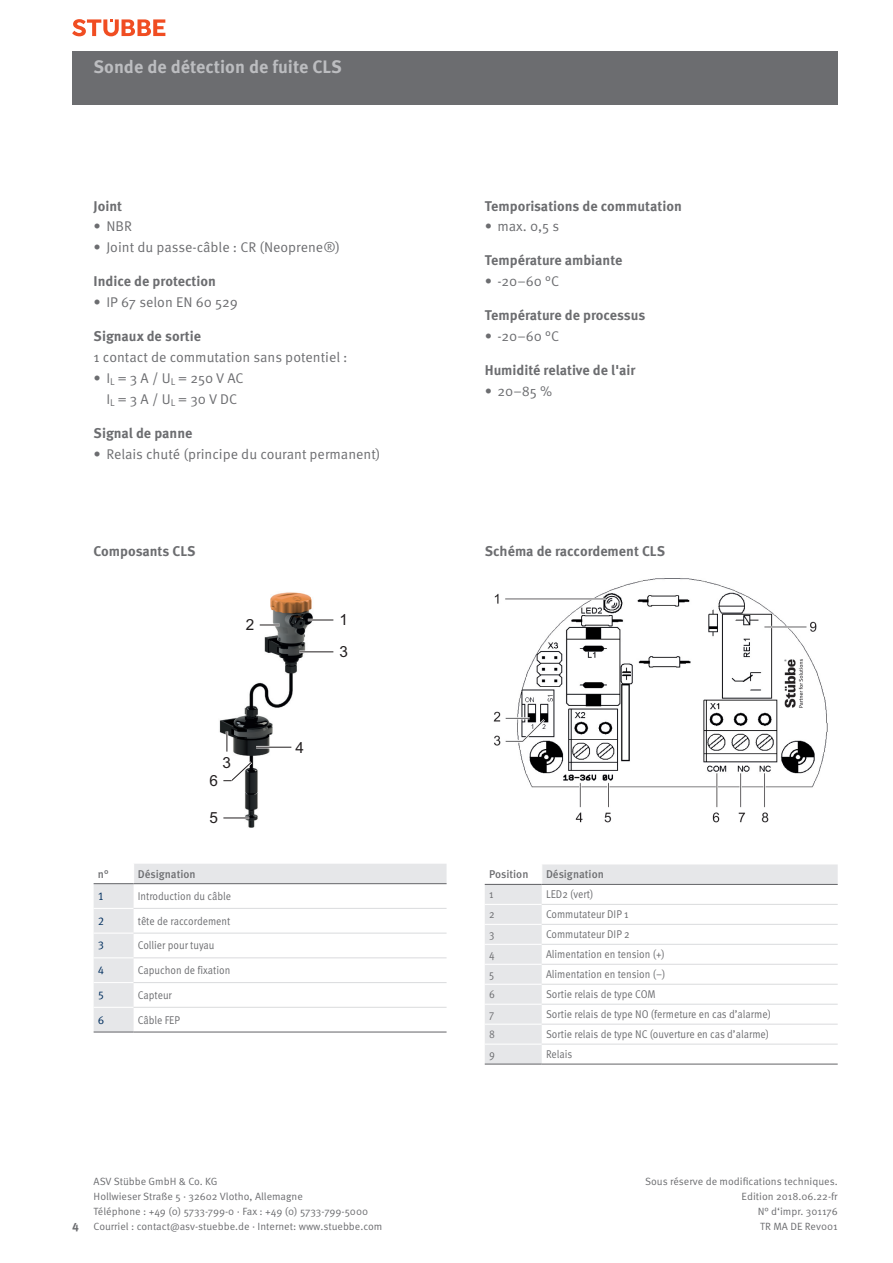
<style>
.page{position:relative;width:893px;height:1263px;background:#fff}
.page>*{position:absolute;margin:0;border:0;box-sizing:border-box;transform-origin:0 0}
.t1{font:700 18px "Meta Pro";color:#bcbdc0}
.t2{font:15.3px/31.8px "Arial";color:#231f20}
.t3{font:14.1px/21px "Meta Pro Norm";color:#6c6d70;text-align:center}
.t4{font:700 14.1px "Meta Pro";color:#6c6d70}
.t5{font:700 12px "Meta Pro";color:#6c6d70}
.t6{font:11.25px "Meta Pro Norm";color:#6c6d70;scale:.9 1}
.t7{font:500 11.25px "Meta Pro";color:#6c6d70}
.t8{font:11.25px "Meta Pro Norm";color:#002e5e}
.t9{font:10.5px/15px "Meta Pro Norm";color:#6c6d70}
</style>
<div class="page">
<svg style="left:72px;top:19px;width:93px;height:17px"></svg>
<div style="left:72px;top:51px;width:766px;height:53px;background:#6c6d70"></div>
<svg style="left:485px;top:864px;width:353px;height:199px"></svg>
<svg style="left:541px;top:864px;width:1px;height:20px"></svg>
<hr style="left:542px;top:884px;width:296px;height:1px;background:#6c6d70">
<hr style="left:485px;top:1063px;width:57px;height:1px;background:#6c6d70">
<hr style="left:542px;top:1063px;width:296px;height:1px;background:#6c6d70">
<hr style="left:485px;top:904px;width:57px;height:1px;background:#fff">
<hr style="left:485px;top:924px;width:57px;height:1px;background:#fff">
<hr style="left:485px;top:944px;width:57px;height:1px;background:#fff">
<hr style="left:485px;top:964px;width:57px;height:1px;background:#fff">
<hr style="left:485px;top:1024px;width:57px;height:1px;background:#fff">
<hr style="left:485px;top:1043px;width:57px;height:2px;background:#fff">
<hr style="left:485px;top:984px;width:57px;height:1px;background:#fff">
<hr style="left:485px;top:1004px;width:57px;height:1px;background:#fff">
<hr style="left:542px;top:1043px;width:296px;height:2px;background:#dcdddf">
<hr style="left:485px;top:884px;width:57px;height:1px;background:#6c6d70">
<hr style="left:542px;top:904px;width:296px;height:1px;background:#dcdddf">
<hr style="left:542px;top:924px;width:296px;height:1px;background:#dcdddf">
<hr style="left:542px;top:944px;width:296px;height:1px;background:#dcdddf">
<hr style="left:542px;top:964px;width:296px;height:1px;background:#dcdddf">
<hr style="left:542px;top:984px;width:296px;height:1px;background:#dcdddf">
<hr style="left:542px;top:1004px;width:296px;height:1px;background:#dcdddf">
<hr style="left:542px;top:1024px;width:296px;height:1px;background:#dcdddf">
<img style="left:493px;top:578px;width:335px;height:245px">
<img style="left:219px;top:592px;width:115px;height:236px">
<hr style="left:260px;top:624px;width:20px;height:2px;background:#fff">
<svg style="left:260px;top:624px;width:20px;height:1px"></svg>
<hr style="left:308px;top:619px;width:25px;height:2px;background:#fff">
<svg style="left:308px;top:619px;width:25px;height:1px"></svg>
<hr style="left:299px;top:651px;width:34px;height:2px;background:#fff">
<hr style="left:299px;top:651px;width:34px;height:1px;background:#231f20">
<hr style="left:226px;top:731px;width:2px;height:21px;background:#fff">
<svg style="left:226px;top:731px;width:1px;height:21px"></svg>
<hr style="left:256px;top:746px;width:35px;height:2px;background:#fff">
<hr style="left:256px;top:747px;width:35px;height:1px;background:#231f20">
<hr style="left:223px;top:817px;width:26px;height:2px;background:#fff">
<svg style="left:223px;top:817px;width:26px;height:1px"></svg>
<svg style="left:223px;top:759px;width:32px;height:25px"></svg>
<svg style="left:94px;top:864px;width:353px;height:167px"></svg>
<svg style="left:133px;top:864px;width:1px;height:19px"></svg>
<hr style="left:134px;top:883px;width:313px;height:1px;background:#6c6d70">
<hr style="left:94px;top:1031px;width:40px;height:1px;background:#6c6d70">
<hr style="left:134px;top:1031px;width:313px;height:1px;background:#6c6d70">
<hr style="left:94px;top:1007px;width:40px;height:1px;background:#fff">
<hr style="left:134px;top:1007px;width:313px;height:1px;background:#dcdddf">
<hr style="left:94px;top:908px;width:40px;height:1px;background:#fff">
<hr style="left:94px;top:932px;width:40px;height:2px;background:#fff">
<hr style="left:94px;top:957px;width:40px;height:1px;background:#fff">
<hr style="left:94px;top:982px;width:40px;height:1px;background:#fff">
<hr style="left:134px;top:908px;width:313px;height:1px;background:#dcdddf">
<hr style="left:134px;top:932px;width:313px;height:2px;background:#dcdddf">
<hr style="left:134px;top:957px;width:313px;height:1px;background:#dcdddf">
<hr style="left:134px;top:982px;width:313px;height:1px;background:#dcdddf">
<hr style="left:94px;top:883px;width:40px;height:1px;background:#6c6d70">
<h1 class="t1" style="left:94px;top:53px;width:250px">Sonde de détection de fuite CLS</h1>
<p class="t4" style="left:94px;top:195px;width:30px">Joint</p>
<p class="t3" style="left:94px;top:215px;width:40px">• NBR</p>
<p class="t3" style="left:94px;top:236px;width:248px">• Joint du passe-câble : CR (Neoprene®)</p>
<p class="t4" style="left:94px;top:270px;width:124px">Indice de protection</p>
<p class="t3" style="left:94px;top:291px;width:146px">• IP 67 selon EN 60 529</p>
<p class="t4" style="left:94px;top:325px;width:109px">Signaux de sortie</p>
<p class="t3" style="left:94px;top:346px;width:255px">1 contact de commutation sans potentiel :</p>
<p class="t3" style="left:94px;top:367px;width:151px">• I<sub>L</sub> = 3 A / U<sub>L</sub> = 250 V AC<br>I<sub>L</sub> = 3 A / U<sub>L</sub> = 30 V DC</p>
<p class="t4" style="left:94px;top:422px;width:100px">Signal de panne</p>
<p class="t3" style="left:94px;top:442px;width:288px">• Relais chuté (principe du courant permanent)</p>
<p class="t4" style="left:94px;top:540px;width:103px">Composants CLS</p>
<h2 class="t2" style="left:246px;top:609px;width:10px">2</h2>
<h2 class="t2" style="left:339px;top:604px;width:10px">1<br>3</h2>
<h2 class="t2" style="left:222px;top:747px;width:10px">3</h2>
<h2 class="t2" style="left:209px;top:765px;width:10px">6</h2>
<h2 class="t2" style="left:209px;top:802px;width:10px">5</h2>
<p class="t7" style="left:98px;top:865px;width:12px">n°</p>
<p class="t7" style="left:138px;top:865px;width:59px">Désignation</p>
<p class="t8" style="left:98px;top:887px;width:8px">1</p>
<p class="t6" style="left:138px;top:887px;width:105px">Introduction du câble</p>
<p class="t8" style="left:98px;top:912px;width:8px">2</p>
<p class="t6" style="left:138px;top:912px;width:104px">tête de raccordement</p>
<p class="t8" style="left:98px;top:937px;width:8px">3</p>
<p class="t6" style="left:138px;top:937px;width:87px">Collier pour tuyau</p>
<p class="t8" style="left:98px;top:962px;width:8px">4</p>
<p class="t6" style="left:138px;top:962px;width:104px">Capuchon de fixation</p>
<p class="t8" style="left:98px;top:986px;width:8px">5</p>
<p class="t6" style="left:138px;top:986px;width:39px">Capteur</p>
<p class="t8" style="left:98px;top:1011px;width:8px">6</p>
<p class="t6" style="left:138px;top:1011px;width:48px">Câble FEP</p>
<h2 class="t2" style="left:295px;top:731px;width:10px">4</h2>
<p class="t4" style="left:485px;top:195px;width:199px">Temporisations de commutation</p>
<p class="t3" style="left:485px;top:215px;width:76px">• max. 0,5 s</p>
<p class="t4" style="left:485px;top:249px;width:139px">Température ambiante</p>
<p class="t3" style="left:485px;top:270px;width:76px">• -20–60 °C</p>
<p class="t4" style="left:485px;top:304px;width:162px">Température de processus</p>
<p class="t3" style="left:485px;top:325px;width:76px">• -20–60 °C</p>
<p class="t4" style="left:485px;top:359px;width:152px">Humidité relative de l'air</p>
<p class="t3" style="left:485px;top:379px;width:69px">• 20–85 %</p>
<p class="t4" style="left:485px;top:540px;width:182px">Schéma de raccordement CLS</p>
<p class="t7" style="left:489px;top:866px;width:41px">Position</p>
<p class="t7" style="left:546px;top:866px;width:59px">Désignation</p>
<p class="t6" style="left:489px;top:886px;width:6px">1</p>
<p class="t6" style="left:546px;top:886px;width:54px">LED2 (vert)</p>
<p class="t6" style="left:489px;top:906px;width:8px">2</p>
<p class="t6" style="left:546px;top:906px;width:93px">Commutateur DIP 1</p>
<p class="t6" style="left:489px;top:926px;width:7px">3</p>
<p class="t6" style="left:546px;top:926px;width:95px">Commutateur DIP 2</p>
<p class="t6" style="left:489px;top:946px;width:8px">4</p>
<p class="t6" style="left:546px;top:946px;width:134px">Alimentation en tension (+)</p>
<p class="t6" style="left:489px;top:966px;width:7px">5</p>
<p class="t6" style="left:546px;top:966px;width:134px">Alimentation en tension (–)</p>
<p class="t6" style="left:489px;top:986px;width:8px">6</p>
<p class="t6" style="left:546px;top:986px;width:123px">Sortie relais de type COM</p>
<p class="t6" style="left:489px;top:1006px;width:7px">7</p>
<p class="t6" style="left:546px;top:1006px;width:251px">Sortie relais de type NO (fermeture en cas d’alarme)</p>
<p class="t6" style="left:489px;top:1025px;width:8px">8</p>
<p class="t6" style="left:546px;top:1025px;width:249px">Sortie relais de type NC (ouverture en cas d’alarme)</p>
<p class="t6" style="left:489px;top:1045px;width:8px">9</p>
<p class="t6" style="left:546px;top:1045px;width:31px">Relais</p>
<p class="t5" style="left:72px;top:1217px;width:8px">4</p>
<p class="t9" style="left:94px;top:1173px;width:290px">ASV Stübbe GmbH &amp; Co. KG<br>Hollwieser Straße 5 · 32602 Vlotho, Allemagne<br>Téléphone : +49 (0) 5733-799-0 · Fax : +49 (0) 5733-799-5000<br>Courriel : contact@asv-stuebbe.de · Internet: www.stuebbe.com</p>
<p class="t9" style="left:645px;top:1173px;width:194px;text-align:right">Sous réserve de modifications techniques.<br>Edition 2018.06.22-fr<br>N° d‘impr. 301176<br>TR MA DE Rev001</p>
</div>
